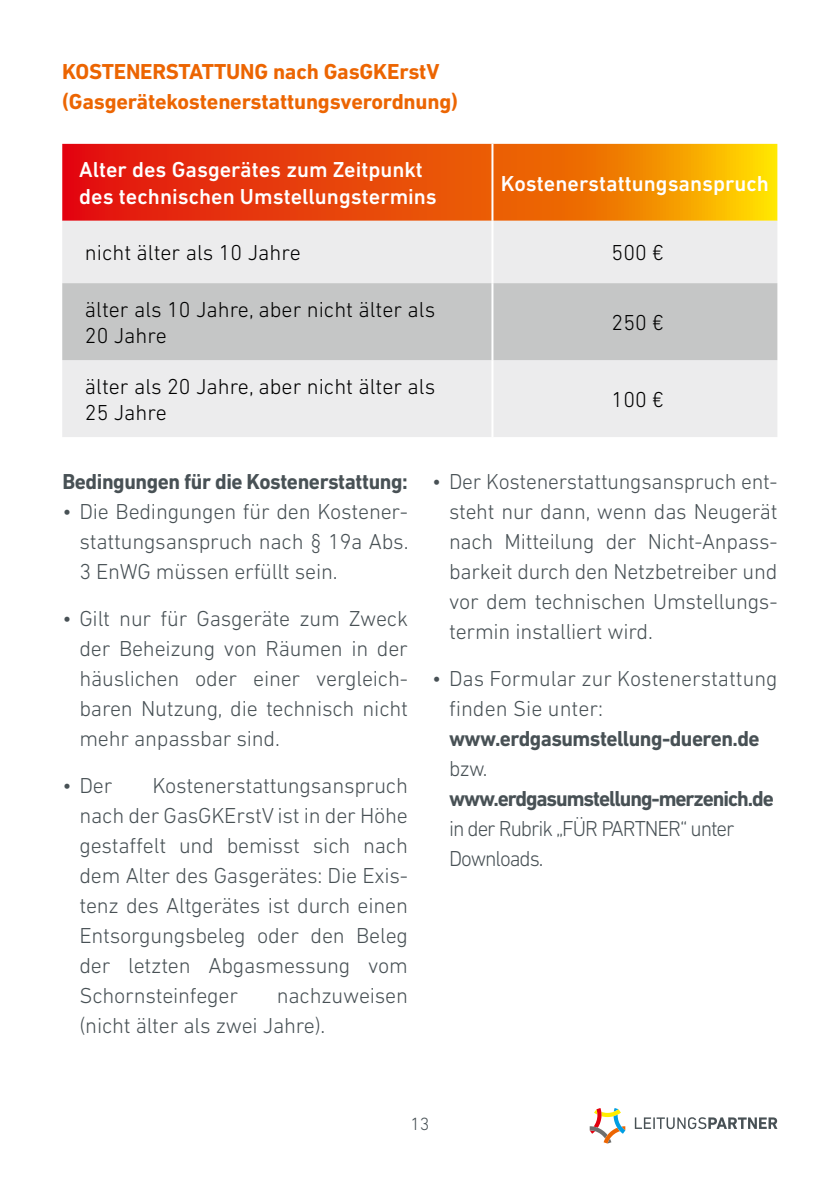
<style>
.page{position:relative;width:840px;height:1191px;background:#fff}
.page>*{position:absolute;margin:0;border:0;box-sizing:border-box;transform-origin:0 0}
.t1{font:300 22px/30px "DIN Next LT Pro";letter-spacing:-.01em;color:#485155;text-align:justify}
.t2{font:300 22px/26.4px "DIN Next LT Pro";color:#000}
.t3{font:500 22px/26.4px "DIN Next LT Pro";color:#fff}
.t4{font:700 22px/30px "DIN Next LT Pro";letter-spacing:-.01em;color:#ec6502}
.t5{font:700 22px "DIN Next LT Pro";letter-spacing:-.025em;color:#485155;scale:.96 1}
.t6{font:300 22px/30px "DIN Next LT Pro";letter-spacing:-.05em;color:#485155;scale:.96 1}
.t7{font:700 22px "DIN Next LT Pro";letter-spacing:-.05em;color:#485155;scale:.96 1}
.t8{font:300 22px "DIN Next LT Pro";letter-spacing:-.01em;color:#485155;scale:.96 1}
.t9{font:300 18px "DIN Next LT Pro";color:#485155}
</style>
<div class="page">
<svg style="left:634px;top:1117px;width:143px;height:12px"></svg>
<svg style="left:589px;top:1108px;width:36px;height:35px"></svg>
<svg style="left:62px;top:144px;width:715px;height:77px;background:#eb5b08"></svg>
<div style="left:62px;top:221px;width:715px;height:216px;background:#ececed"></div>
<div style="left:62px;top:283px;width:715px;height:77px;background:#c5c6c6"></div>
<hr style="left:491px;top:221px;width:2px;height:62px;background:#fff">
<hr style="left:491px;top:283px;width:2px;height:77px;background:#fff">
<hr style="left:491px;top:360px;width:2px;height:77px;background:#fff">
<hr style="left:491px;top:144px;width:2px;height:77px;background:#fff">
<p class="t4" style="left:62px;top:56px;width:397px">KOSTENERSTATTUNG nach GasGKErstV (Gasgerätekostenerstattungsverordnung)</p>
<p class="t3" style="left:79px;top:156px;width:359px">Alter des Gasgerätes zum Zeitpunkt des technischen Umstellungstermins</p>
<p class="t3" style="left:500px;top:170px;width:269px">Kostenerstattungsanspruch</p>
<p class="t2" style="left:85px;top:239px;width:217px">nicht älter als 10 Jahre</p>
<p class="t2" style="left:611px;top:239px;width:54px">500 €</p>
<p class="t2" style="left:85px;top:296px;width:351px">älter als 10 Jahre, aber nicht älter als<br>20 Jahre</p>
<p class="t2" style="left:85px;top:373px;width:351px">älter als 20 Jahre, aber nicht älter als<br>25 Jahre</p>
<p class="t2" style="left:611px;top:309px;width:54px">250 €</p>
<p class="t2" style="left:611px;top:386px;width:54px">100 €</p>
<p class="t5" style="left:62px;top:468px;width:361px">Bedingungen für die Kostenerstattung:</p>
<p class="t1" style="left:79px;top:496px;width:330px;text-indent:-17px">• Die Bedingungen für den Kostener&shy;stattungsanspruch nach § 19a Abs.<br>3 EnWG müssen erfüllt sein.</p>
<p class="t1" style="left:79px;top:603px;width:330px;text-indent:-17px">• Gilt nur für Gasgeräte zum Zweck der Beheizung von Räumen in der häuslichen oder einer vergleich&shy;baren Nutzung, die technisch nicht mehr anpassbar sind.</p>
<p class="t1" style="left:62px;top:770px;width:51px">• Der</p>
<p class="t1" style="left:79px;top:770px;width:330px;text-indent:73px">Kostenerstattungsanspruch nach der GasGKErstV ist in der Höhe gestaffelt und bemisst sich nach dem Alter des Gasgerätes: Die Exis&shy;tenz des Altgerätes ist durch einen Entsorgungsbeleg oder den Beleg der letzten Abgasmessung vom Schornsteinfeger</p>
<p class="t1" style="left:79px;top:980px;width:330px;text-indent:197px">nachzuweisen (nicht älter als zwei Jahre).</p>
<p class="t1" style="left:449px;top:466px;width:330px;text-indent:-17px">• Der Kostenerstattungsanspruch ent&shy;steht nur dann, wenn das Neugerät nach Mitteilung der Nicht-Anpass&shy;barkeit durch den Netzbetreiber und vor dem technischen Umstellungs&shy;termin installiert wird.</p>
<p class="t1" style="left:449px;top:663px;width:330px;text-indent:-17px">• Das Formular zur Kostenerstattung finden Sie unter:</p>
<p class="t5" style="left:449px;top:725px;width:325px">www.erdgasumstellung-dueren.de</p>
<p class="t8" style="left:449px;top:755px;width:42px">bzw.</p>
<p class="t7" style="left:449px;top:785px;width:340px">www.erdgasumstellung-merzenich.de</p>
<p class="t6" style="left:449px;top:813px;width:299px">in der Rubrik „FÜR PARTNER“ unter<br>Downloads.</p>
<p class="t9" style="left:410px;top:1113px;width:21px">13</p>
</div>
